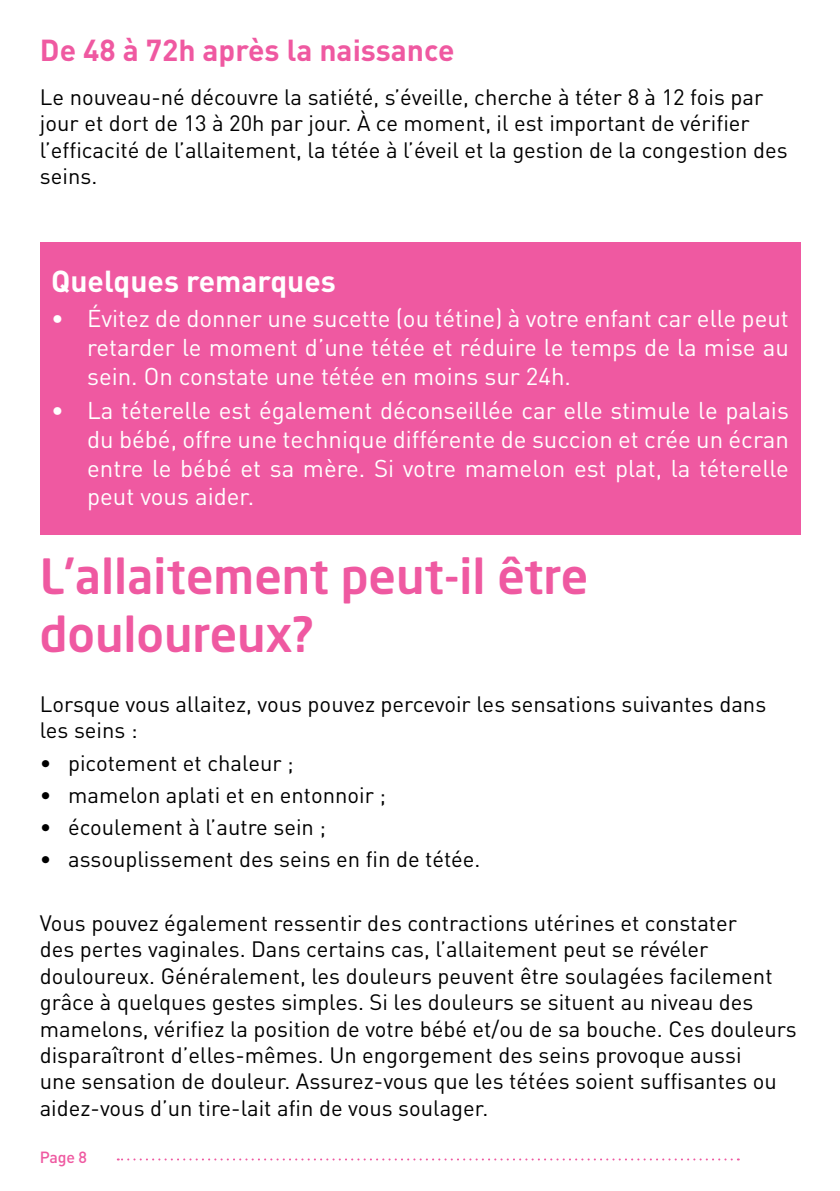
<style>
.page{position:relative;width:840px;height:1191px;background:#fff}
.page>*{position:absolute;margin:0;border:0;box-sizing:border-box;transform-origin:0 0}
.t1{font:48px/57.6px "Neo Sans Std Medium TR";color:#ef59a1}
.t2{font:700 30px "DIN Pro";color:#ef59a1}
.t3{font:700 30px "DIN Pro";color:#fff}
.t4{font:24px/28.8px "DIN Pro";color:#fff;text-align:justify}
.t5{font:22px/26.4px "DIN Pro";color:#000}
.t6{font:500 16px "DIN Pro";color:#ef59a1}
</style>
<div class="page">
<svg style="left:118px;top:1158px;width:613px;height:2px"></svg>
<div style="left:40px;top:242px;width:759px;height:292px;background:#ef59a1"></div>
<h2 class="t2" style="left:40px;top:25px;width:416px">De 48 à 72h après la naissance</h2>
<p class="t5" style="left:40px;top:81px;width:748px">Le nouveau-né découvre la satiété, s’éveille, cherche à téter 8 à 12 fois par jour et dort de 13 à 20h par jour. À ce moment, il est important de vérifier l’efficacité de l’allaitement, la tétée à l’éveil et la gestion de la congestion des seins.</p>
<h2 class="t3" style="left:51px;top:256px;width:286px">Quelques remarques</h2>
<p class="t4" style="left:87px;top:301px;width:703px;text-indent:-36px">• Évitez de donner une sucette (ou tétine) à votre enfant car elle peut retarder le moment d’une tétée et réduire le temps de la mise au sein. On constate une tétée en moins sur 24h.</p>
<p class="t4" style="left:87px;top:393px;width:703px;text-indent:-36px">• La téterelle est également déconseillée car elle stimule le palais du bébé, offre une technique différente de succion et crée un écran entre le bébé et sa mère. Si votre mamelon est plat, la téterelle peut vous aider.</p>
<h1 class="t1" style="left:40px;top:546px;width:549px">L’allaitement peut-il être douloureux?</h1>
<p class="t5" style="left:40px;top:688px;width:727px">Lorsque vous allaitez, vous pouvez percevoir les sensations suivantes dans les seins :</p>
<p class="t5" style="left:40px;top:747px;width:255px">• picotement et chaleur ;</p>
<p class="t5" style="left:40px;top:779px;width:347px">• mamelon aplati et en entonnoir ;</p>
<p class="t5" style="left:40px;top:811px;width:287px">• écoulement à l’autre sein ;</p>
<p class="t5" style="left:40px;top:843px;width:442px">• assouplissement des seins en fin de tétée.</p>
<p class="t5" style="left:40px;top:907px;width:758px">Vous pouvez également ressentir des contractions utérines et constater<br>des pertes vaginales. Dans certains cas, l’allaitement peut se révéler douloureux. Généralement, les douleurs peuvent être soulagées facilement grâce à quelques gestes simples. Si les douleurs se situent au niveau des mamelons, vérifiez la position de votre bébé et/ou de sa bouche. Ces douleurs disparaîtront d’elles-mêmes. Un engorgement des seins provoque aussi<br>une sensation de douleur. Assurez-vous que les tétées soient suffisantes ou aidez-vous d’un tire-lait afin de vous soulager.</p>
<p class="t6" style="left:40px;top:1144px;width:49px">Page 8</p>
</div>
